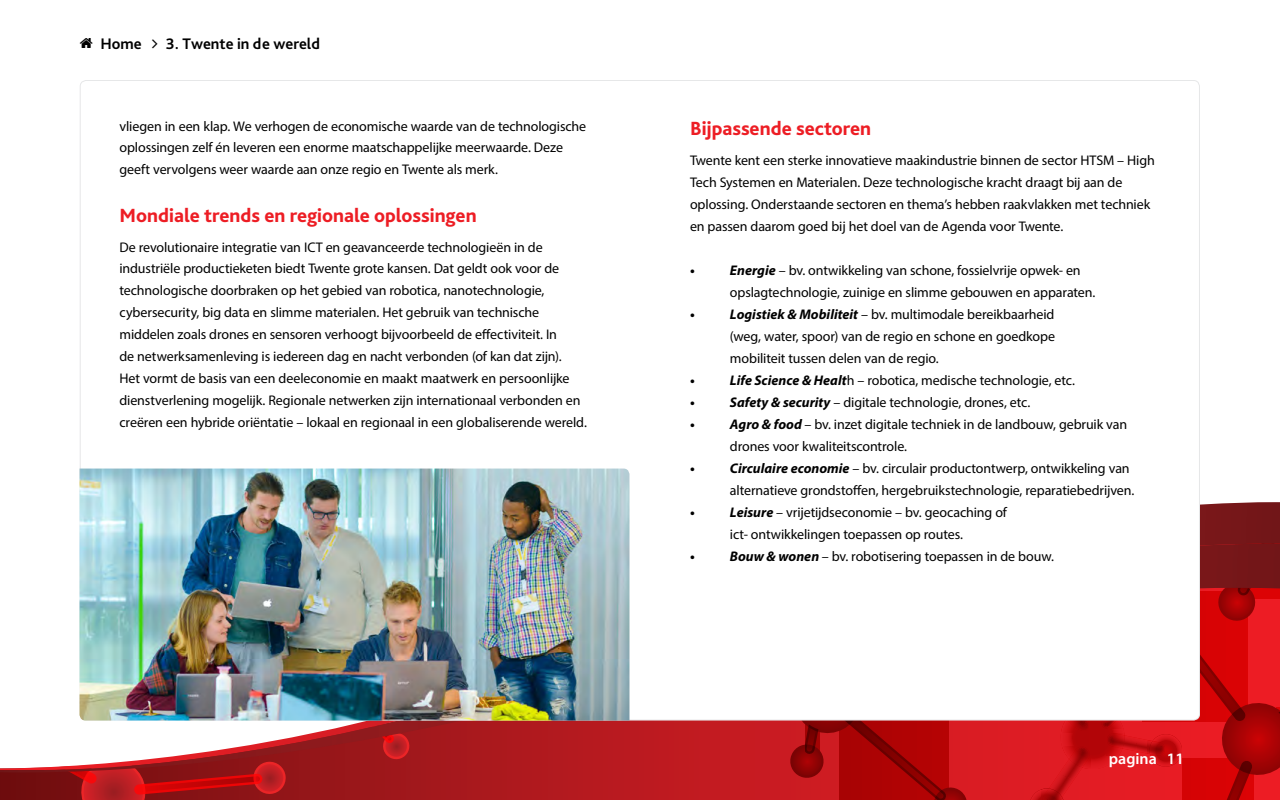
<style>
.page{position:relative;width:1280px;height:800px;background:#fff}
.page>*{position:absolute;margin:0;border:0;box-sizing:border-box;transform-origin:0 0}
.t1{font:800 20px "Bliss Pro";color:#ed1d24}
.t2{font:700 16px "Bliss Pro";color:#000}
.t3{font:600 16px "Myriad Pro";color:#fff}
.t4{font:14px/22px "Myriad Pro";letter-spacing:-.005em;color:#000}
.t5{font:italic 700 14px "Myriad Pro";color:#000}
.s1{font-weight:700;font-style:italic}
</style>
<div class="page">
<svg style="left:0;top:773px;width:413px;height:27px;background:#9d1316"></svg>
<svg style="left:647px;top:773px;width:633px;height:27px;background:#c91318"></svg>
<img style="left:0;top:544px;width:1280px;height:229px">
<div style="left:80px;top:81px;width:1119px;height:639px;background:#fff;border-radius:6px"></div>
<img style="left:80px;top:469px;width:549px;height:252px">
<p class="t2" style="left:100px;top:33px;width:43px">Home</p>
<p class="t2" style="left:166px;top:33px;width:156px">3. Twente in de wereld</p>
<p class="t4" style="left:120px;top:115px;width:468px">vliegen in een klap. We verhogen de economische waarde van de technologische oplossingen zelf én leveren een enorme maatschappelijke meerwaarde. Deze geeft vervolgens weer waarde aan onze regio en Twente als merk.</p>
<h1 class="t1" style="left:120px;top:202px;width:359px">Mondiale trends en regionale oplossingen</h1>
<p class="t4" style="left:120px;top:236px;width:469px">De revolutionaire integratie van ICT en geavanceerde technologieën in de industriële productieketen biedt Twente grote kansen. Dat geldt ook voor de technologische doorbraken op het gebied van robotica, nanotechnologie, cybersecurity, big data en slimme materialen. Het gebruik van technische middelen zoals drones en sensoren verhoogt bijvoorbeeld de effectiviteit. In<br>de netwerksamenleving is iedereen dag en nacht verbonden (of kan dat zijn).<br>Het vormt de basis van een deeleconomie en maakt maatwerk en persoonlijke dienstverlening mogelijk. Regionale netwerken zijn internationaal verbonden en creëren een hybride oriëntatie – lokaal en regionaal in een globaliserende wereld.</p>
<h1 class="t1" style="left:690px;top:116px;width:183px">Bijpassende sectoren</h1>
<p class="t4" style="left:690px;top:149px;width:466px">Twente kent een sterke innovatieve maakindustrie binnen de sector HTSM – High Tech Systemen en Materialen. Deze technologische kracht draagt bij aan de oplossing. Onderstaande sectoren en thema’s hebben raakvlakken met techniek en passen daarom goed bij het doel van de Agenda voor Twente.</p>
<p class="t5" style="left:690px;top:261px;width:6px">•</p>
<p class="t4" style="left:730px;top:259px;width:367px"><span class="s1">Energie</span> – bv. ontwikkeling van schone, fossielvrije opwek- en opslagtechnologie, zuinige en slimme gebouwen en apparaten.</p>
<p class="t5" style="left:690px;top:305px;width:6px">•</p>
<p class="t4" style="left:730px;top:303px;width:327px;text-align:justify"><span class="s1">Logistiek &amp; Mobiliteit</span> – bv. multimodale bereikbaarheid (weg, water, spoor) van de regio en schone en goedkope mobiliteit tussen delen van de regio.</p>
<p class="t5" style="left:690px;top:371px;width:6px">•</p>
<p class="t4" style="left:730px;top:369px;width:347px"><span class="s1">Life Science &amp; Healt</span>h – robotica, medische technologie, etc.</p>
<p class="t5" style="left:690px;top:393px;width:6px">•</p>
<p class="t4" style="left:730px;top:391px;width:302px"><span class="s1">Safety &amp; security</span> – digitale technologie, drones, etc.</p>
<p class="t5" style="left:690px;top:415px;width:6px">•</p>
<p class="t4" style="left:730px;top:413px;width:399px"><span class="s1">Agro &amp; food</span> – bv. inzet digitale techniek in de landbouw, gebruik van drones voor kwaliteitscontrole.</p>
<p class="t5" style="left:690px;top:459px;width:6px">•</p>
<p class="t4" style="left:730px;top:457px;width:406px"><span class="s1">Circulaire economie</span> – bv. circulair productontwerp, ontwikkeling van alternatieve grondstoffen, hergebruikstechnologie, reparatiebedrijven.</p>
<p class="t5" style="left:690px;top:503px;width:6px">•</p>
<p class="t4" style="left:730px;top:501px;width:278px"><span class="s1">Leisure</span> – vrijetijdseconomie – bv. geocaching of ict- ontwikkelingen toepassen op routes.</p>
<p class="t5" style="left:690px;top:547px;width:6px">•</p>
<p class="t4" style="left:730px;top:545px;width:326px"><span class="s1">Bouw &amp; wonen</span> – bv. robotisering toepassen in de bouw.</p>
<p class="t3" style="left:1109px;top:748px;width:77px">pagina 11</p>
</div>
